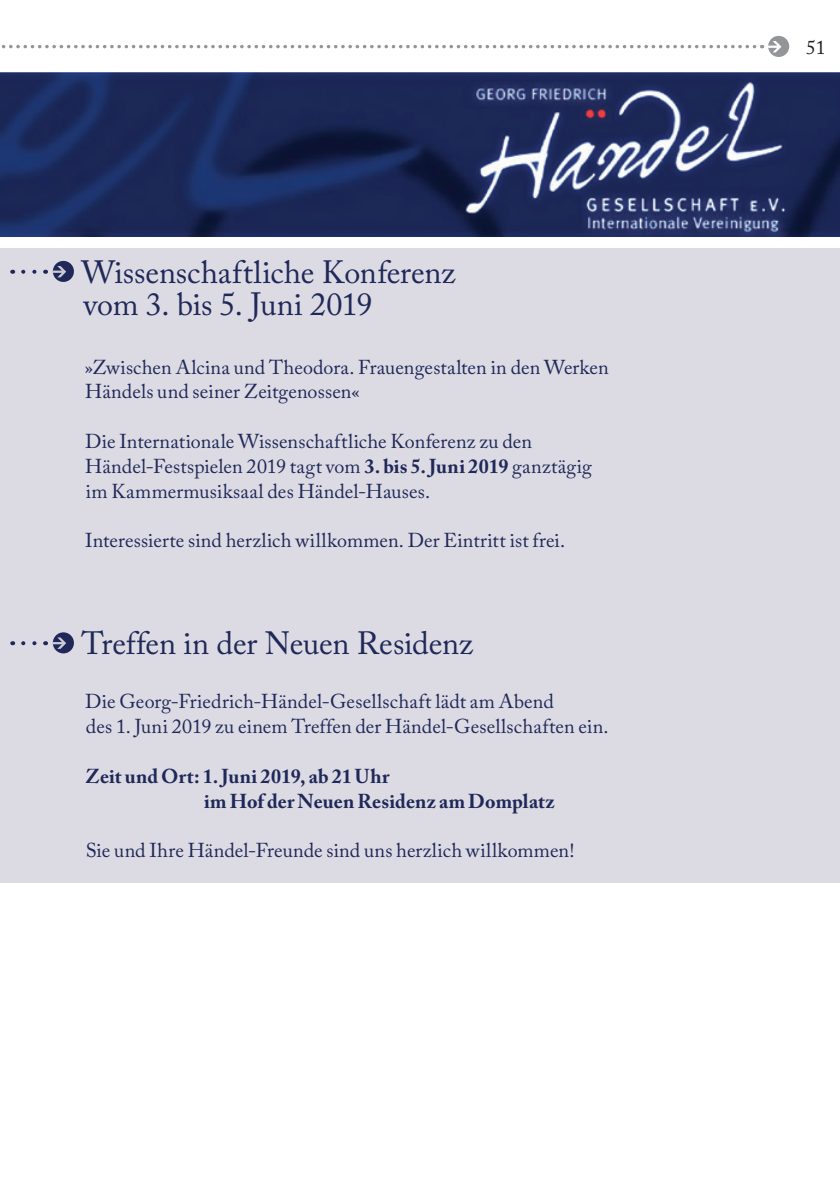
<style>
.page{position:relative;width:840px;height:1191px;background:#fff}
.page>*{position:absolute;margin:0;border:0;box-sizing:border-box;transform-origin:0 0}
.t1{font:32px/32px "Adobe Caslon Pro";letter-spacing:-.005em;color:#1f2858}
.t2{font:20px/24.8px "Adobe Caslon Pro";letter-spacing:.005em;color:#1f2858}
.t3{font:700 20px/24.8px "Adobe Caslon Pro";letter-spacing:.005em;color:#1f2858}
.t4{font:19.6px "Adobe Caslon Pro";color:#231f20}
.s1{font-weight:700}
</style>
<div class="page">
<svg style="left:1px;top:45px;width:753px;height:3px"></svg>
<div style="left:767px;top:36px;width:21px;height:21px;background:#939598;border-radius:50%"></div>
<svg style="left:761px;top:41px;width:20px;height:11px"></svg>
<div style="left:0;top:248px;width:839px;height:635px;background:#dcdae3"></div>
<div style="left:53px;top:261px;width:21px;height:21px;background:#1f2858;border-radius:50%"></div>
<svg style="left:53px;top:266px;width:13px;height:11px"></svg>
<svg style="left:23px;top:270px;width:23px;height:4px"></svg>
<div style="left:53px;top:632px;width:21px;height:21px;background:#1f2858;border-radius:50%"></div>
<svg style="left:53px;top:637px;width:13px;height:12px"></svg>
<svg style="left:23px;top:641px;width:23px;height:4px"></svg>
<img style="left:0;top:73px;width:839px;height:163px">
<h1 class="t1" style="left:81px;top:256px;width:375px">Wissenschaftliche Konferenz vom 3. bis 5. Juni 2019</h1>
<p class="t2" style="left:85px;top:354px;width:525px">»Zwischen Alcina und Theodora. Frauengestalten in den Werken<br>Händels und seiner Zeitgenossen«</p>
<p class="t2" style="left:85px;top:429px;width:508px">Die Internationale Wissenschaftliche Konferenz zu den<br>Händel-Festspielen 2019 tagt vom <span class="s1">3. bis 5. Juni 2019</span> ganztägig im Kammermusiksaal des Händel-Hauses.</p>
<p class="t2" style="left:85px;top:528px;width:481px">Interessierte sind herzlich willkommen. Der Eintritt ist frei.</p>
<h1 class="t1" style="left:81px;top:626px;width:393px">Treffen in der Neuen Residenz</h1>
<p class="t2" style="left:85px;top:689px;width:524px">Die Georg-Friedrich-Händel-Gesellschaft lädt am Abend<br>des 1. Juni 2019 zu einem Treffen der Händel-Gesellschaften ein.</p>
<p class="t3" style="left:204px;top:763px;width:352px;text-indent:-119px">Zeit und Ort: 1. Juni 2019, ab 21 Uhr<br>im Hof der Neuen Residenz am Domplatz</p>
<p class="t2" style="left:86px;top:838px;width:490px">Sie und Ihre Händel-Freunde sind uns herzlich willkommen!</p>
<p class="t4" style="left:805px;top:35px;width:21px">51</p>
</div>
